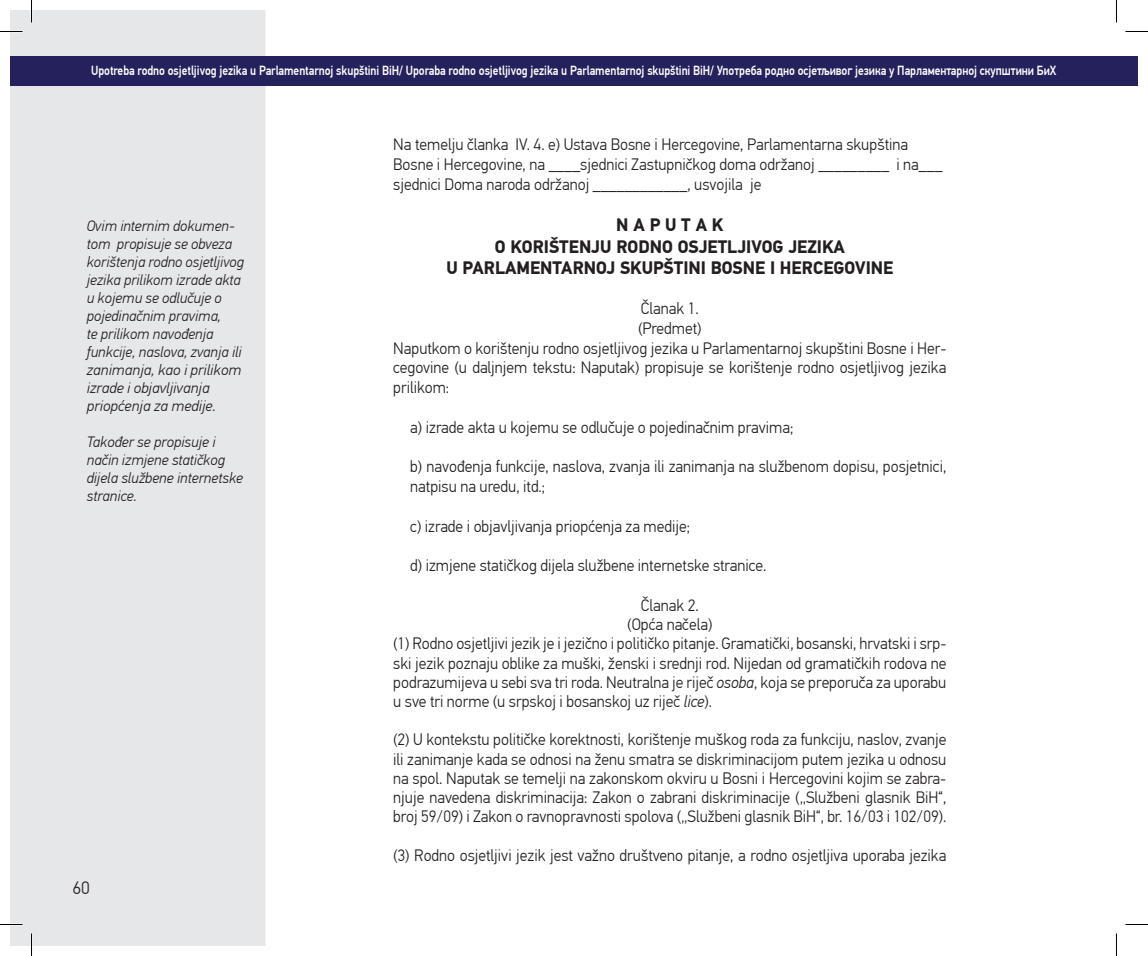
<style>
.page{position:relative;width:1148px;height:956px;background:#fff}
.page>*{position:absolute;margin:0;border:0;box-sizing:border-box;transform-origin:0 0}
.t1{font:700 18px/21.6px "PF Din Text Pro";color:#231f20;text-align:center;scale:.96 1}
.t2{font:300 18px "PF Din Text Pro";color:#231f20}
.t3{font:300 16.5px/19.2px "PF Din Text Pro";color:#231f20;scale:.96 1}
.t4{font:italic 300 15px/18px "PF Din Text Pro";color:#231f20}
.t5{font:500 13.2px "PF Din Text Pro";letter-spacing:-.005em;color:#fff;scale:.86 1}
.s1{font-style:italic}
</style>
<div class="page">
<div style="left:10px;top:10px;width:255px;height:936px;background:#e6e7e9"></div>
<div style="left:10px;top:56px;width:1106px;height:30px;background:#25215c"></div>
<div style="left:1116px;top:56px;width:21px;height:30px;background:#25215c"></div>
<hr style="left:0;top:923px;width:22px;height:2px;background:#fff">
<svg style="left:0;top:31px;width:22px;height:1px"></svg>
<svg style="left:1125px;top:31px;width:22px;height:1px"></svg>
<svg style="left:0;top:924px;width:22px;height:1px"></svg>
<svg style="left:1125px;top:924px;width:22px;height:1px"></svg>
<svg style="left:31px;top:0;width:1px;height:23px"></svg>
<svg style="left:31px;top:933px;width:1px;height:23px"></svg>
<p class="t5" style="left:91px;top:63px;width:1123px">Upotreba rodno osjetljivog jezika u Parlamentarnoj skupštini BiH/ Uporaba rodno osjetljivog jezika u Parlamentarnoj skupštini BiH/ Употреба родно осјетљивог језика у Парламентарној скупштини БиХ</p>
<p class="t4" style="left:87px;top:217px;width:159px">Ovim internim dokumen&shy;tom propisuje se obveza korištenja rodno osjetljivog jezika prilikom izrade akta u kojemu se odlučuje o pojedinačnim pravima,<br>te prilikom navođenja funkcije, naslova, zvanja ili zanimanja, kao i prilikom izrade i objavljivanja priopćenja za medije.</p>
<p class="t4" style="left:87px;top:433px;width:158px">Također se propisuje i način izmjene statičkog dijela službene internetske stranice.</p>
<p class="t2" style="left:73px;top:878px;width:19px">60</p>
<p class="t3" style="left:393px;top:135px;width:573px;line-height:19.8px">Na temelju članka IV. 4. e) Ustava Bosne i Hercegovine, Parlamentarna skupština<br>Bosne i Hercegovine, na ____sjednici Zastupničkog doma održanoj _________ i na___ sjednici Doma naroda održanoj ____________, usvojila je</p>
<p class="t1" style="left:446px;top:215px;width:467px">N A P U T A K<br>O KORIŠTENJU RODNO OSJETLJIVOG JEZIKA<br>U PARLAMENTARNOJ SKUPŠTINI BOSNE I HERCEGOVINE</p>
<p class="t3" style="left:641px;top:299px;width:62px">Članak 1.</p>
<p class="t3" style="left:638px;top:319px;width:67px">(Predmet)</p>
<p class="t3" style="left:393px;top:339px;width:577px">Naputkom o korištenju rodno osjetljivog jezika u Parlamentarnoj skupštini Bosne i Her-</p>
<p class="t3" style="left:393px;top:358px;width:577px">cegovine (u daljnjem tekstu: Naputak) propisuje se korištenje rodno osjetljivog jezika</p>
<p class="t3" style="left:393px;top:378px;width:60px">prilikom:</p>
<p class="t3" style="left:410px;top:418px;width:400px">a) izrade akta u kojemu se odlučuje o pojedinačnim pravima;</p>
<p class="t3" style="left:410px;top:457px;width:560px;line-height:19.8px">b) navođenja funkcije, naslova, zvanja ili zanimanja na službenom dopisu, posjetnici, natpisu na uredu, itd.;</p>
<p class="t3" style="left:410px;top:517px;width:293px">c) izrade i objavljivanja priopćenja za medije;</p>
<p class="t3" style="left:410px;top:556px;width:372px">d) izmjene statičkog dijela službene internetske stranice.</p>
<p class="t3" style="left:641px;top:596px;width:62px">Članak 2.</p>
<p class="t3" style="left:627px;top:615px;width:90px">(Opća načela)</p>
<p class="t3" style="left:393px;top:634px;width:577px">(1) Rodno osjetljivi jezik je i jezično i političko pitanje. Gramatički, bosanski, hrvatski i srp-</p>
<p class="t3" style="left:393px;top:654px;width:577px">ski jezik poznaju oblike za muški, ženski i srednji rod. Nijedan od gramatičkih rodova ne</p>
<p class="t3" style="left:393px;top:673px;width:577px">podrazumijeva u sebi sva tri roda. Neutralna je riječ <span class="s1">osoba</span>, koja se prеporuča za uporabu</p>
<p class="t3" style="left:393px;top:692px;width:333px">u sve tri norme (u srpskoj i bosanskoj uz riječ <span class="s1">lice</span>).</p>
<p class="t3" style="left:393px;top:730px;width:577px;text-align:justify">(2) U kontekstu političke korektnosti, korištenje muškog roda za funkciju, naslov, zvanje ili zanimanje kada se odnosi na ženu smatra se diskriminacijom putem jezika u odnosu na spol. Naputak se temelji na zakonskom okviru u Bosni i Hercegovini kojim se zabra&shy;njuje navedena diskriminacija: Zakon o zabrani diskriminacije („Službeni glasnik BiH“, broj 59/09) i Zakon o ravnopravnosti spolova („Službeni glasnik BiH“, br. 16/03 i 102/09).</p>
<p class="t3" style="left:393px;top:846px;width:577px">(3) Rodno osjetljivi jezik jest važno društveno pitanje, a rodno osjetljiva uporaba jezika</p>
</div>
